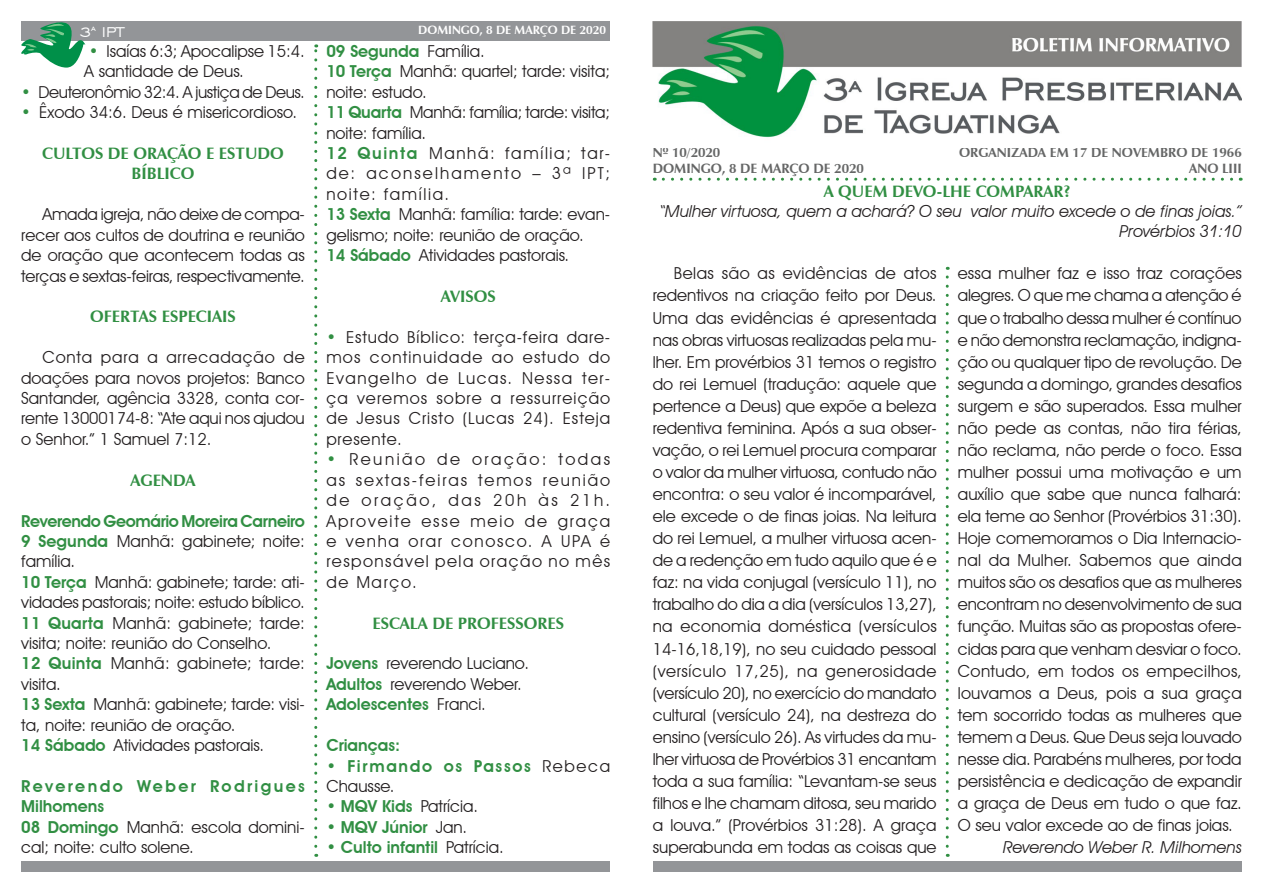
<style>
.page{position:relative;width:1263px;height:893px;background:#fff}
.page>*{position:absolute;margin:0;border:0;box-sizing:border-box;transform-origin:0 0}
.t1{font:18px "Engravers Gothic BT";color:#fff}
.Parágrafo{font:16.5px/22px "Avant Garde IT Cby BT";color:#231f20;text-align:justify}
.Lista{font:16.5px/20.4px "Avant Garde IT Cby BT";color:#231f20}
.Subtítulo{font:italic 16.5px "Avant Garde IT Cby BT";color:#231f20}
.Título{font:700 16.5px/20.4px "Zapf Humanist 601 BT";color:#318f43}
.Lista-2{font:600 16.5px "Avant Garde IT Cby BT";color:#318f43}
.Lista-3{font:16.5px/20.4px "Avant Garde IT Cby BT";letter-spacing:.02em;color:#231f20}
.Lista-4{font:16.5px "Avant Garde IT Cby BT";letter-spacing:-.02em;color:#231f20}
.Lista-5{font:600 16.5px "Avant Garde IT Cby BT";letter-spacing:-.02em;color:#318f43}
.Lista-6{font:600 16.5px/20.4px "Avant Garde IT Cby BT";letter-spacing:.145em;color:#318f43}
.Lista-7{font:600 16.5px/20.4px "Avant Garde IT Cby BT";letter-spacing:.1em;color:#318f43}
.Cabeçalho{font:700 13.5px "Zapf Humanist 601 BT";color:#656666}
.t2{font:700 12px "Zapf Humanist 601 BT";color:#fff}
.s1{font-weight:600;color:#318f43}
.s2{font-weight:400;color:#231f20}
</style>
<div class="page">
<svg style="left:663px;top:178px;width:578px;height:3px"></svg>
<svg style="left:946px;top:267px;width:3px;height:579px"></svg>
<svg style="left:314px;top:44px;width:3px;height:802px"></svg>
<div style="left:21px;top:861px;width:589px;height:11px;background:#939598"></div>
<div style="left:21px;top:21px;width:589px;height:20px;background:#939598"></div>
<svg style="left:21px;top:22px;width:64px;height:46px"></svg>
<div style="left:653px;top:861px;width:589px;height:11px;background:#939598"></div>
<img style="left:653px;top:21px;width:589px;height:117px">
<p class="t1" style="left:79px;top:22px;width:46px">3<sup>a</sup> IPT</p>
<p class="t2" style="left:418px;top:23px;width:189px">DOMINGO, 8 D E MARÇO D E 2020</p>
<p class="Lista" style="left:84px;top:41px;width:222px"><span class="s1">•</span> Isaías 6:3; Apocalipse 15:4.<br>A santidade de Deus.</p>
<p class="Lista-4" style="left:21px;top:82px;width:285px"><span class="s1">•</span> Deuteronômio 32:4. A justiça de Deus.</p>
<p class="Lista" style="left:21px;top:102px;width:277px"><span class="s1">•</span> Êxodo 34:6. Deus é misericordioso.</p>
<p class="Título" style="left:42px;top:143px;width:116px">CULTOS DE ORAÇ</p>
<p class="Lista-2" style="left:326px;top:41px;width:160px">09 Segunda <span class="s2">Família.</span></p>
<p class="Lista" style="left:326px;top:61px;width:285px"><span class="s1">10 Terça</span> Manhã: quartel; tarde: visita; noite: estudo.</p>
<p class="Lista" style="left:326px;top:102px;width:285px"><span class="s1">11 Quarta</span> Manhã: família; tarde: visita; noite: família.</p>
<p class="Lista" style="left:326px;top:143px;width:285px;text-align:justify"><span class="s1">12 Quinta</span> Manhã: família; tar&shy;de: aconselhamento – 3ª IPT; noite: família.</p>
<p class="Lista" style="left:326px;top:204px;width:285px"><span class="s1">13 Sexta</span> Manhã: família: tarde: evan&shy;gelismo; noite: reunião de oração.</p>
<p class="Lista" style="left:326px;top:245px;width:244px"><span class="s1">14 Sábado</span> Atividades pastorais.</p>
<p class="Título" style="left:441px;top:286px;width:56px">AVISOS</p>
<p class="Lista" style="left:326px;top:327px;width:285px;text-align:justify"><span class="s1">•</span> Estudo Bíblico: terça-feira dare&shy;mos continuidade ao estudo do Evangelho de Lucas. Nessa ter&shy;ça veremos sobre a ressurreição de Jesus Cristo (Lucas 24). Esteja presente.</p>
<p class="Lista" style="left:326px;top:449px;width:285px;text-align:justify"><span class="s1">•</span> Reunião de oração: todas as sextas-feiras temos reunião de oração, das 20h às 21h.<br>Aproveite esse meio de graça e venha orar conosco. A UPA é responsável pela oração no mês de Março.</p>
<p class="Título" style="left:372px;top:613px;width:193px">ESCALA DE PROFESSORES</p>
<p class="Lista" style="left:326px;top:653px;width:204px"><span class="s1">Jovens</span> reverendo Luciano.</p>
<p class="Lista" style="left:326px;top:674px;width:197px"><span class="s1">Adultos</span> reverendo Weber.</p>
<p class="Lista-2" style="left:326px;top:694px;width:161px">Adolescentes <span class="s2">Franci.</span></p>
<p class="Lista-2" style="left:326px;top:735px;width:75px">Crianças:</p>
<p class="Lista-7" style="left:326px;top:755px;width:285px">• Firmando os Passos <span class="s2">Rebeca<br>Chausse.</span></p>
<p class="Lista" style="left:326px;top:796px;width:153px"><span class="s1">• MQV Kids</span> Patrícia.</p>
<p class="Lista-2" style="left:326px;top:817px;width:142px">• MQV Júnior <span class="s2">Jan.</span></p>
<p class="Lista-2" style="left:326px;top:837px;width:179px">• Culto infantil <span class="s2">Patrícia.</span></p>
<p class="Título" style="left:132px;top:143px;width:154px;text-indent:46px">ÃO E ESTUDO<br>BÍBLICO</p>
<p class="Parágrafo" style="left:21px;top:204px;width:285px;line-height:20.4px;text-indent:21px">Amada igreja, não deixe de compa&shy;recer aos cultos de doutrina e reunião de oração que acontecem todas as terças e sextas-feiras, respectivamente.</p>
<p class="Título" style="left:90px;top:306px;width:147px">OFERTAS ESPECIAIS</p>
<p class="Parágrafo" style="left:21px;top:347px;width:285px;line-height:20.4px;text-indent:21px">Conta para a arrecadação de doações para novos projetos: Banco Santander, agência 3328, conta cor&shy;rente 13000174-8: “Ate aqui nos ajudou o Senhor.” 1 Samuel 7:12.</p>
<p class="Título" style="left:130px;top:470px;width:67px">AGENDA</p>
<p class="Lista-5" style="left:21px;top:511px;width:285px">Reverendo Geomário Moreira Carneiro</p>
<p class="Lista" style="left:21px;top:531px;width:285px"><span class="s1">9 Segunda</span> Manhã: gabinete; noite: família.</p>
<p class="Lista" style="left:21px;top:572px;width:285px"><span class="s1">10 Terça</span> Manhã: gabinete; tarde: ati&shy;vidades pastorais; noite: estudo bíblico.</p>
<p class="Lista" style="left:21px;top:612px;width:285px"><span class="s1">11 Quarta</span> Manhã: gabinete; tarde: visita; noite: reunião do Conselho.</p>
<p class="Lista-3" style="left:21px;top:653px;width:285px"><span class="s1">12 Quinta</span> Manhã: gabinete; tarde: visita.</p>
<p class="Lista" style="left:21px;top:694px;width:285px"><span class="s1">13 Sexta</span> Manhã: gabinete; tarde: visi&shy;ta, noite: reunião de oração.</p>
<p class="Lista" style="left:21px;top:735px;width:244px"><span class="s1">14 Sábado</span> Atividades pastorais.</p>
<p class="Lista-6" style="left:21px;top:776px;width:285px">Reverendo Weber Rodrigues<br>Milhomens</p>
<p class="Lista" style="left:21px;top:817px;width:285px"><span class="s1">08 Domingo</span> Manhã: escola domini&shy;cal; noite: culto solene.</p>
<p class="Cabeçalho" style="left:653px;top:144px;width:69px">Nº 10/2020</p>
<p class="Cabeçalho" style="left:653px;top:160px;width:213px">DOMINGO, 8 D E MARÇO D E 2020</p>
<p class="Cabeçalho" style="left:959px;top:144px;width:284px">ORGANIZADA EM 17 DE NOVEMBRO DE 1966</p>
<p class="Cabeçalho" style="left:1189px;top:160px;width:54px">ANO LIII</p>
<p class="Título" style="left:824px;top:182px;width:211px">A QUEM DEVO-LHE COMPARAR</p>
<p class="Título" style="left:1063px;top:182px;width:9px">?</p>
<p class="Subtítulo" style="left:659px;top:201px;width:584px">“Mulher virtuosa, quem a achará? O seu valor muito excede o de finas joias.”</p>
<p class="Subtítulo" style="left:1119px;top:221px;width:124px">Provérbios 31:10</p>
<p class="Parágrafo" style="left:653px;top:262px;width:285px;text-indent:21px">Belas são as evidências de atos redentivos na criação feito por Deus.<br>Uma das evidências é apresentada nas obras virtuosas realizadas pela mu&shy;lher. Em provérbios 31 temos o registro do rei Lemuel (tradução: aquele que pertence a Deus) que expõe a beleza redentiva feminina. Após a sua obser&shy;vação, o rei Lemuel procura comparar o valor da mulher virtuosa, contudo não encontra: o seu valor é incomparável, ele excede o de finas joias. Na leitura do rei Lemuel, a mulher virtuosa acen&shy;de a redenção em tudo aquilo que é e faz: na vida conjugal (versículo 11), no trabalho do dia a dia (versículos 13,27), na economia doméstica (versículos 14-16,18,19), no seu cuidado pessoal (versículo 17,25), na generosidade (versículo 20), no exercício do mandato cultural (versículo 24), na destreza do ensino (versículo 26). As virtudes da mu&shy;lher virtuosa de Provérbios 31 encantam toda a sua família: “Levantam-se seus filhos e lhe chamam ditosa, seu marido a louva.” (Provérbios 31:28). A graça superabunda em todas as coisas que</p>
<p class="Parágrafo" style="left:958px;top:262px;width:285px">essa mulher faz e isso traz corações alegres. O que me chama a atenção é que o trabalho dessa mulher é contínuo e não demonstra reclamação, indigna&shy;ção ou qualquer tipo de revolução. De segunda a domingo, grandes desafios surgem e são superados. Essa mulher não pede as contas, não tira férias, não reclama, não perde o foco. Essa mulher possui uma motivação e um auxílio que sabe que nunca falhará: ela teme ao Senhor (Provérbios 31:30).<br>Hoje comemoramos o Dia Internacio&shy;nal da Mulher. Sabemos que ainda muitos são os desafios que as mulheres encontram no desenvolvimento de sua função. Muitas são as propostas ofere&shy;cidas para que venham desviar o foco.<br>Contudo, em todos os empecilhos, louvamos a Deus, pois a sua graça tem socorrido todas as mulheres que temem a Deus. Que Deus seja louvado nesse dia. Parabéns mulheres, por toda persistência e dedicação de expandir a graça de Deus em tudo o que faz.<br>O seu valor excede ao de finas joias.</p>
<p class="Subtítulo" style="left:1003px;top:837px;width:240px">Reverendo Weber R. Milhomens</p>
</div>
